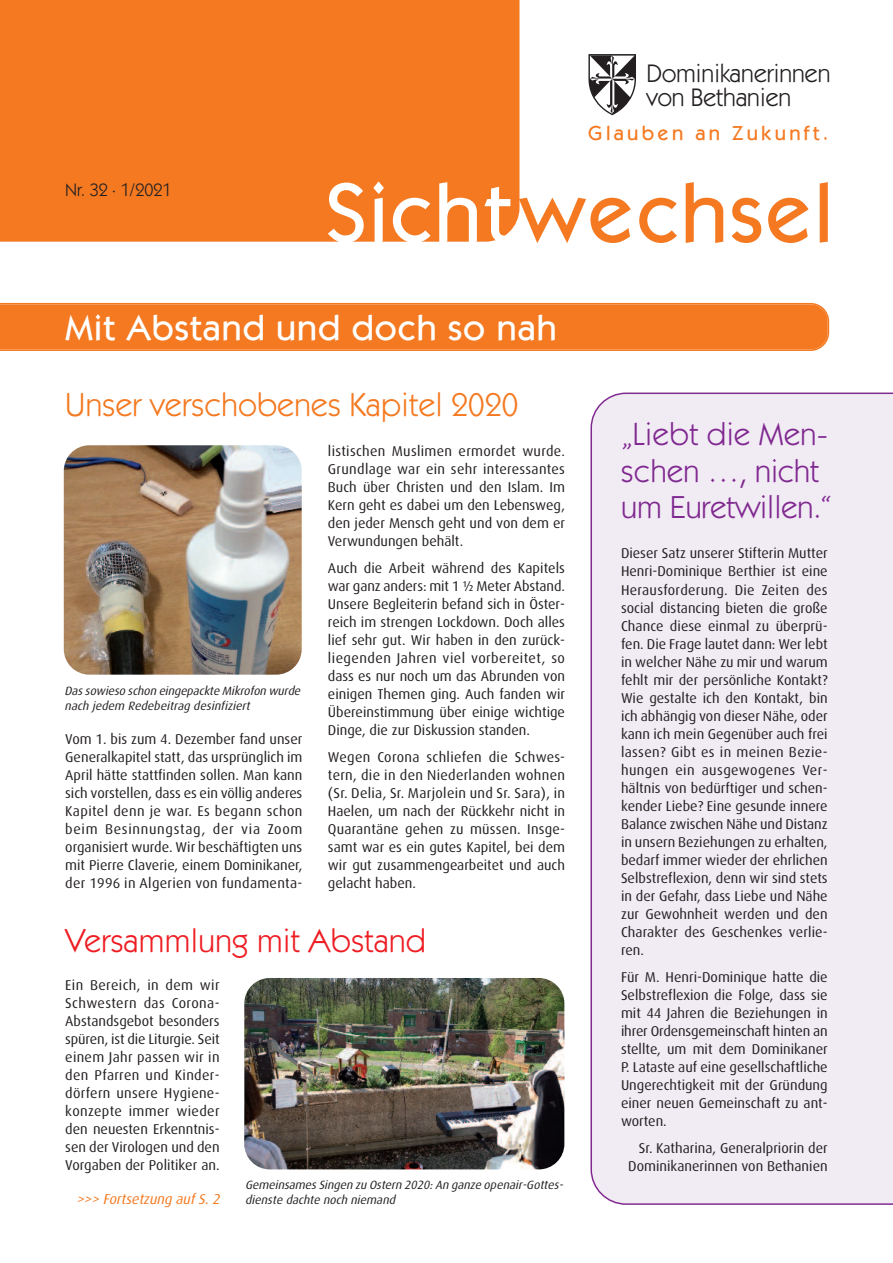
<style>
.page{position:relative;width:893px;height:1263px;background:#fff}
.page>*{position:absolute;margin:0;border:0;box-sizing:border-box;transform-origin:0 0}
.t1{font:500 84.15px "Itc Kabel";letter-spacing:.03em;color:#f47921}
.t2{font:500 36px "Itc Kabel";letter-spacing:.03em;color:#fff}
.t3{font:33px "Itc Kabel";letter-spacing:.01em;color:#f47921}
.t4{font:33px "Itc Kabel";letter-spacing:.01em;color:#ee1d23}
.t5{font:31.95px/36.3px "Itc Kabel";color:#802990}
.t6{font:25.5px/23.7px "Itc Kabel";color:#231f20}
.t7{font:500 20.4px "Itc Kabel";letter-spacing:.16em;color:#f47921}
.t8{font:18px "Itc Kabel";color:#231f20}
.t9{font:14.25px/18px "Dax";color:#231f20;text-align:justify}
.t10{font:italic 14.25px "Dax";color:#f47921}
.t11{font:italic 12px/15px "Dax";color:#231f20}
.s1{color:#fff}
</style>
<div class="page">
<div style="left:590px;top:392px;width:303px;height:813px;background:#f1ebf4"></div>
<div style="left:0;top:0;width:519px;height:242px;background:#f47921"></div>
<svg style="left:588px;top:54px;width:48px;height:61px"></svg>
<img style="left:64px;top:445px;width:238px;height:230px;border-radius:26px">
<img style="left:244px;top:978px;width:320px;height:191px;border-radius:26px">
<div style="left:0;top:303px;width:829px;height:48px;background:#f47921"></div>
<p class="t8" style="left:65px;top:183px;width:108px">Nr. 32 · 1/2021</p>
<h3 class="t6" style="left:646px;top:63px;width:185px">Dominikanerinnen von Bethanien</h3>
<h3 class="t7" style="left:588px;top:126px;width:242px">Glauben an Zukunft.</h3>
<h1 class="t1" style="left:325px;top:184px;width:510px"><span class="s1">Sicht</span>wechsel</h1>
<h2 class="t2" style="left:65px;top:315px;width:493px">Mit Abstand und doch so nah</h2>
<h3 class="t3" style="left:65px;top:392px;width:455px">Unser verschobenes Kapitel 2020</h3>
<p class="t11" style="left:65px;top:684px;width:240px">Das sowieso schon eingepackte Mikrofon wurde nach jedem Redebeitrag desinfiziert</p>
<p class="t9" style="left:65px;top:731px;width:239px">Vom 1. bis zum 4. Dezember fand unser Generalkapitel statt, das ursprünglich im April hätte stattfinden sollen. Man kann sich vorstellen, dass es ein völlig anderes Kapitel denn je war. Es begann schon beim Besinnungstag, der via Zoom organisiert wurde. Wir beschäftigten uns mit Pierre Claverie, einem Dominikaner, der 1996 in Algerien von fundamenta-</p>
<p class="t9" style="left:328px;top:443px;width:239px">listischen Muslimen ermordet wurde.<br>Grundlage war ein sehr interessantes Buch über Christen und den Islam. Im Kern geht es dabei um den Lebensweg, den jeder Mensch geht und von dem er Verwundungen behält.</p>
<p class="t9" style="left:328px;top:560px;width:239px">Auch die Arbeit während des Kapitels war ganz anders: mit 1 ½ Meter Abstand.<br>Unsere Begleiterin befand sich in Öster&shy;reich im strengen Lockdown. Doch alles lief sehr gut. Wir haben in den zurück&shy;liegenden Jahren viel vorbereitet, so dass es nur noch um das Abrunden von einigen Themen ging. Auch fanden wir Übereinstimmung über einige wichtige Dinge, die zur Diskussion standen.</p>
<p class="t9" style="left:328px;top:749px;width:239px">Wegen Corona schliefen die Schwes&shy;tern, die in den Niederlanden wohnen (Sr. Delia, Sr. Marjolein und Sr. Sara), in Haelen, um nach der Rückkehr nicht in Quarantäne gehen zu müssen. Insge&shy;samt war es ein gutes Kapitel, bei dem wir gut zusammengearbeitet und auch gelacht haben.</p>
<h3 class="t4" style="left:65px;top:928px;width:362px">Versammlung mit Abstand</h3>
<p class="t9" style="left:65px;top:977px;width:156px">Ein Bereich, in dem wir Schwestern das Corona-Abstandsgebot besonders spüren, ist die Liturgie. Seit einem Jahr passen wir in den Pfarren und Kinder&shy;dörfern unsere Hygiene&shy;konzepte immer wieder den neuesten Erkenntnis&shy;sen der Virologen und den Vorgaben der Politiker an.</p>
<p class="t10" style="left:76px;top:1193px;width:148px">&gt;&gt;&gt; Fortsetzung auf S. 2</p>
<p class="t11" style="left:245px;top:1178px;width:322px">Gemeinsames Singen zu Ostern 2020: An ganze openair-Gottes&shy;dienste dachte noch niemand</p>
<h3 class="t5" style="left:621px;top:419px;width:212px">„Liebt die Men&shy;schen …, nicht um Euretwillen.“</h3>
<p class="t9" style="left:621px;top:545px;width:208px">Dieser Satz unserer Stifterin Mutter Henri-Dominique Berthier ist eine Herausforderung. Die Zeiten des social distancing bieten die große Chance diese einmal zu überprü&shy;fen. Die Frage lautet dann: Wer lebt in welcher Nähe zu mir und warum fehlt mir der persönliche Kontakt?<br>Wie gestalte ich den Kontakt, bin ich abhängig von dieser Nähe, oder kann ich mein Gegenüber auch frei lassen? Gibt es in meinen Bezie&shy;hungen ein ausgewogenes Ver&shy;hältnis von bedürftiger und schen&shy;kender Liebe? Eine gesunde innere Balance zwischen Nähe und Distanz in unsern Beziehungen zu erhalten, bedarf immer wieder der ehrlichen Selbstreflexion, denn wir sind stets in der Gefahr, dass Liebe und Nähe zur Gewohnheit werden und den Charakter des Geschenkes verlie&shy;ren.</p>
<p class="t9" style="left:621px;top:969px;width:208px">Für M. Henri-Dominique hatte die Selbstreflexion die Folge, dass sie mit 44 Jahren die Beziehungen in ihrer Ordensgemeinschaft hinten an stellte, um mit dem Dominikaner P. Lataste auf eine gesellschaftliche Ungerechtigkeit mit der Gründung einer neuen Gemeinschaft zu ant&shy;worten.</p>
<p class="t9" style="left:628px;top:1139px;width:201px;text-align:right">Sr. Katharina, Generalpriorin der<br>Dominikanerinnen von Bethanien</p>
</div>
